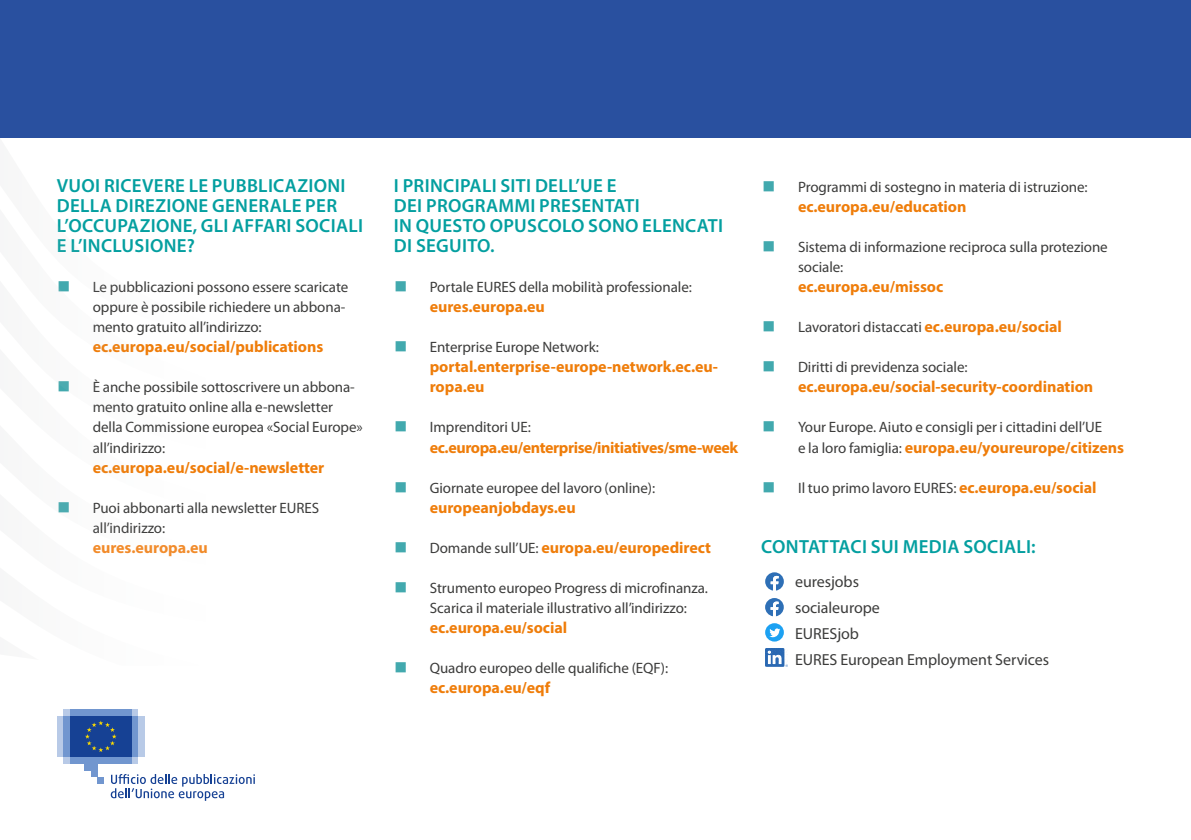
<style>
.page{position:relative;width:1191px;height:840px;background:#fff}
.page>*{position:absolute;margin:0;border:0;box-sizing:border-box;transform-origin:0 0}
._03-TITRE_niveau2{font:600 19px/20px "Myriad Pro";letter-spacing:.015em;color:#049fa0}
.t1{font:700 16px/20px "Myriad Pro";letter-spacing:-.005em;color:#ef7d0a}
._01-BODY{font:16px "Myriad Pro";letter-spacing:-.005em;color:#3c3c3b}
.t2{font:700 16px "Myriad Pro";letter-spacing:-.025em;color:#ef7d0a}
.t3{font:700 16px "Myriad Pro";letter-spacing:-.005em;color:#f28b2a}
.t4{font:15px/20px "Myriad Pro";letter-spacing:-.005em;color:#3c3c3b}
.s1{font-family:"EC Square Sans Pro";font-size:16px;color:#42a9ae}
.s2{font-family:"EC Square Sans Pro";font-weight:400;color:#42a9ae}
.s3{font-weight:400;font-size:15px;color:#3c3c3b}
.s4{font-weight:700;font-size:16px;color:#ef7d0a}
</style>
<div class="page">
<div style="left:0;top:0;width:1191px;height:137px;background:#29509f"></div>
<svg style="left:765px;top:572px;width:19px;height:18px"></svg>
<svg style="left:765px;top:598px;width:18px;height:18px"></svg>
<div style="left:765px;top:623px;width:19px;height:18px;background:#1ca1f2;border-radius:50%"></div>
<svg style="left:769px;top:628px;width:11px;height:9px"></svg>
<img style="left:765px;top:648px;width:22px;height:18px">
<svg style="left:63px;top:756px;width:75px;height:7px"></svg>
<svg style="left:63px;top:709px;width:75px;height:6px"></svg>
<div style="left:70px;top:708px;width:61px;height:7px;background:#7196cf"></div>
<div style="left:70px;top:756px;width:61px;height:7px;background:#7196cf"></div>
<div style="left:131px;top:715px;width:7px;height:41px;background:#7196cf"></div>
<div style="left:138px;top:715px;width:7px;height:41px;background:#b8cae7"></div>
<div style="left:63px;top:715px;width:7px;height:41px;background:#7196cf"></div>
<div style="left:57px;top:715px;width:6px;height:41px;background:#b8cae7"></div>
<div style="left:84px;top:756px;width:13px;height:13px;background:#7196cf"></div>
<div style="left:91px;top:756px;width:6px;height:20px;background:#7196cf"></div>
<div style="left:97px;top:776px;width:7px;height:7px;background:#7196cf"></div>
<div style="left:70px;top:715px;width:61px;height:41px;background:#164194"></div>
<svg style="left:85px;top:721px;width:32px;height:30px"></svg>
<svg style="left:111px;top:774px;width:144px;height:26px"></svg>
<h3 class="_03-TITRE_niveau2" style="left:57px;top:175px;width:308px">VUOI RICEVERE LE PUBBLICAZIONI<br>DELLA DIREZIONE GENERALE PER<br>L’OCCUPAZIONE, GLI AFFARI SOCIALI<br>E L’INCLUSIONE?</h3>
<p class="t4" style="left:93px;top:277px;width:257px;text-indent:-36px"><span class="s1">■</span> Le pubblicazioni possono essere scaricate oppure è possibile richiedere un abbona&shy;mento gratuito all’indirizzo:</p>
<p class="t1" style="left:93px;top:336px;width:232px">ec.europa.eu/social/publications</p>
<p class="t4" style="left:93px;top:377px;width:271px;text-indent:-36px"><span class="s1">■</span> È anche possibile sottoscrivere un abbona&shy;mento gratuito online alla e-newsletter della Commissione europea «Social Europe» all’indirizzo:</p>
<p class="t1" style="left:93px;top:456px;width:233px">ec.europa.eu/social/e-newsletter</p>
<p class="t4" style="left:93px;top:497px;width:228px;text-indent:-36px"><span class="s1">■</span> Puoi abbonarti alla newsletter EURES all’indirizzo:</p>
<p class="t3" style="left:93px;top:536px;width:117px">eures.europa.eu</p>
<h3 class="_03-TITRE_niveau2" style="left:394px;top:175px;width:331px">I PRINCIPALI SITI DELL’UE E<br>DEI PROGRAMMI PRESENTATI<br>IN QUESTO OPUSCOLO SONO ELENCATI<br>DI SEGUITO.</h3>
<p class="t4" style="left:394px;top:277px;width:300px"><span class="s1">■</span> Portale EURES della mobilità professionale:</p>
<p class="t1" style="left:430px;top:296px;width:117px">eures.europa.eu</p>
<p class="t4" style="left:394px;top:337px;width:207px"><span class="s1">■</span> Enterprise Europe Network:</p>
<p class="t1" style="left:430px;top:356px;width:290px">portal.enterprise-europe-network.ec.eu&shy;ropa.eu</p>
<p class="t4" style="left:394px;top:417px;width:139px"><span class="s1">■</span> Imprenditori UE:</p>
<p class="t2" style="left:430px;top:436px;width:310px">ec.europa.eu/enterprise/initiatives/sme-week</p>
<p class="t4" style="left:394px;top:477px;width:263px"><span class="s1">■</span> Giornate europee del lavoro (online):</p>
<p class="t1" style="left:430px;top:496px;width:147px">europeanjobdays.eu</p>
<p class="t1" style="left:394px;top:536px;width:319px"><span class="s2">■</span> <span class="s3">Domande sull’UE:</span> europa.eu/europedirect</p>
<p class="t4" style="left:430px;top:577px;width:280px;text-indent:-36px"><span class="s1">■</span> Strumento europeo Progress di microfinanza.<br>Scarica il materiale illustrativo all’indirizzo:</p>
<p class="t1" style="left:430px;top:616px;width:139px">ec.europa.eu/social</p>
<p class="t4" style="left:394px;top:657px;width:276px"><span class="s1">■</span> Quadro europeo delle qualifiche (EQF):</p>
<p class="t1" style="left:430px;top:676px;width:122px">ec.europa.eu/eqf</p>
<p class="t4" style="left:762px;top:177px;width:327px"><span class="s1">■</span> Programmi di sostegno in materia di istruzione:</p>
<p class="t1" style="left:798px;top:196px;width:170px">ec.europa.eu/education</p>
<p class="t4" style="left:798px;top:237px;width:311px;text-indent:-36px"><span class="s1">■</span> Sistema di informazione reciproca sulla protezione sociale:</p>
<p class="t1" style="left:798px;top:276px;width:147px">ec.europa.eu/missoc</p>
<p class="t4" style="left:762px;top:317px;width:301px"><span class="s1">■</span> Lavoratori distaccati <span class="s4">ec.europa.eu/social</span></p>
<p class="t4" style="left:762px;top:357px;width:207px"><span class="s1">■</span> Diritti di previdenza sociale:</p>
<p class="t1" style="left:798px;top:376px;width:297px">ec.europa.eu/social-security-coordination</p>
<p class="t4" style="left:762px;top:417px;width:342px"><span class="s1">■</span> Your Europe. Aiuto e consigli per i cittadini dell’UE</p>
<p class="t1" style="left:798px;top:436px;width:328px"><span class="s3">e la loro famiglia:</span> europa.eu/youreurope/citizens</p>
<p class="t4" style="left:762px;top:477px;width:336px"><span class="s1">■</span> Il tuo primo lavoro EURES: <span class="s4">ec.europa.eu/social</span></p>
<h3 class="_03-TITRE_niveau2" style="left:761px;top:535px;width:276px">CONTATTACI SUI MEDIA SOCIALI:</h3>
<p class="_01-BODY" style="left:795px;top:571px;width:65px">euresjobs</p>
<p class="_01-BODY" style="left:795px;top:597px;width:86px">socialeurope</p>
<p class="_01-BODY" style="left:795px;top:623px;width:65px">EURESjob</p>
<p class="_01-BODY" style="left:795px;top:649px;width:256px">EURES European Employment Services</p>
</div>
